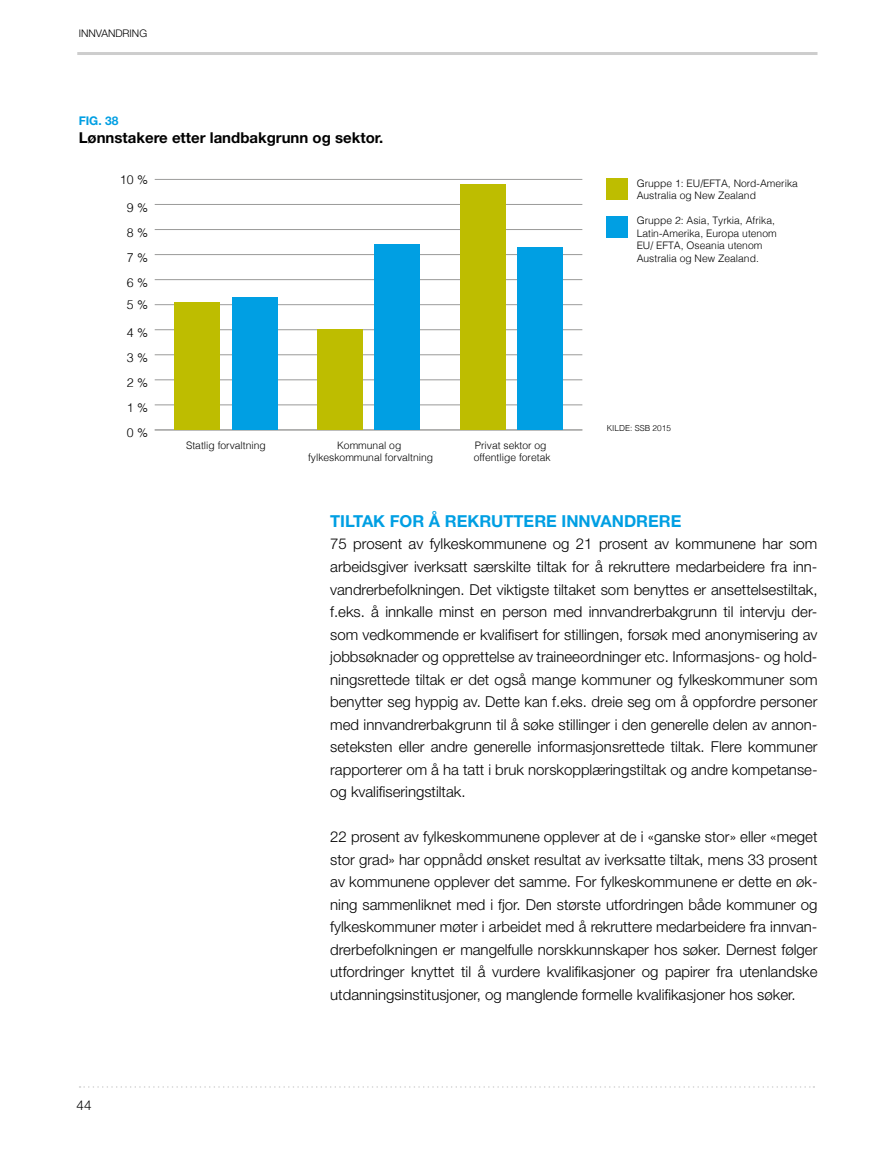
<style>
.page{position:relative;width:893px;height:1149px;background:#fff}
.page>*{position:absolute;margin:0;border:0;box-sizing:border-box;transform-origin:0 0}
.t1{font:700 16.5px "Helvetica Neue";color:#009fe3}
.t2{font:300 15px/22.5px "Helvetica Neue";color:#000;text-align:justify}
.t3{font:700 15px "Helvetica Neue";color:#000}
.t4{font:300 13.5px "Helvetica Neue";color:#000}
.t5{font:300 12.45px "Helvetica";color:#000}
.t6{font:700 12px "Helvetica Neue";color:#009fe3}
.t7{font:300 10.5px "Helvetica Neue";color:#000}
.t8{font:300 10.35px/12.5px "Helvetica";color:#000}
.t9{font:300 8.25px "Helvetica";color:#000}
</style>
<div class="page">
<svg style="left:80px;top:1086px;width:734px;height:1px"></svg>
<hr style="left:77px;top:52px;width:740px;height:3px;background:#c8c8c8">
<hr style="left:155px;top:429px;width:427px;height:1px;background:#9d9d9c">
<hr style="left:155px;top:404px;width:427px;height:1px;background:#9d9d9c">
<hr style="left:155px;top:379px;width:427px;height:1px;background:#9d9d9c">
<hr style="left:155px;top:354px;width:427px;height:1px;background:#9d9d9c">
<hr style="left:155px;top:329px;width:427px;height:1px;background:#9d9d9c">
<hr style="left:155px;top:304px;width:427px;height:1px;background:#9d9d9c">
<hr style="left:155px;top:279px;width:427px;height:1px;background:#9d9d9c">
<hr style="left:155px;top:254px;width:427px;height:1px;background:#9d9d9c">
<hr style="left:155px;top:229px;width:427px;height:1px;background:#9d9d9c">
<hr style="left:155px;top:204px;width:427px;height:1px;background:#9d9d9c">
<hr style="left:155px;top:179px;width:427px;height:1px;background:#9d9d9c">
<div style="left:175px;top:302px;width:45px;height:128px;background:#bebd00"></div>
<div style="left:317px;top:329px;width:46px;height:101px;background:#bebd00"></div>
<div style="left:460px;top:184px;width:45px;height:246px;background:#bebd00"></div>
<div style="left:232px;top:297px;width:45px;height:133px;background:#009fe3"></div>
<div style="left:374px;top:244px;width:46px;height:186px;background:#009fe3"></div>
<div style="left:517px;top:247px;width:45px;height:183px;background:#009fe3"></div>
<div style="left:607px;top:178px;width:21px;height:22px;background:#bebd00"></div>
<div style="left:607px;top:216px;width:21px;height:22px;background:#009fe3"></div>
<p class="t7" style="left:79px;top:27px;width:70px">INNVANDRING</p>
<p class="t6" style="left:79px;top:114px;width:41px">FIG. 38</p>
<p class="t3" style="left:79px;top:129px;width:306px">Lønnstakere etter landbakgrunn og sektor.</p>
<p class="t5" style="left:120px;top:169px;width:30px">10 %</p>
<p class="t5" style="left:127px;top:197px;width:23px">9 %</p>
<p class="t5" style="left:127px;top:222px;width:23px">8 %</p>
<p class="t5" style="left:127px;top:247px;width:23px">7 %</p>
<p class="t5" style="left:127px;top:272px;width:23px">6 %</p>
<p class="t5" style="left:127px;top:294px;width:23px">5 %</p>
<p class="t5" style="left:127px;top:322px;width:23px">4 %</p>
<p class="t5" style="left:127px;top:347px;width:23px">3 %</p>
<p class="t5" style="left:127px;top:372px;width:23px">2 %</p>
<p class="t5" style="left:127px;top:397px;width:23px">1 %</p>
<p class="t5" style="left:127px;top:422px;width:23px">0 %</p>
<p class="t8" style="left:186px;top:438px;width:81px">Statlig forvaltning</p>
<p class="t8" style="left:308px;top:438px;width:127px;text-align:center">Kommunal og fylkeskommunal forvaltning</p>
<p class="t8" style="left:474px;top:438px;width:78px">Privat sektor og offentlige foretak</p>
<p class="t8" style="left:637px;top:176px;width:163px">Gruppe 1: EU/EFTA, Nord-Amerika<br>Australia og New Zealand</p>
<p class="t8" style="left:637px;top:214px;width:142px">Gruppe 2: Asia, Tyrkia, Afrika,<br>Latin-Amerika, Europa utenom<br>EU/ EFTA, Oseania utenom<br>Australia og New Zealand.</p>
<p class="t9" style="left:607px;top:420px;width:66px">KILDE: SSB 2015</p>
<p class="t4" style="left:77px;top:1096px;width:17px">44</p>
<p class="t1" style="left:330px;top:510px;width:353px">TILTAK FOR Å REKRUTTERE INNVANDRERE</p>
<p class="t2" style="left:330px;top:532px;width:489px">75 prosent av fylkeskommunene og 21 prosent av kommunene har som arbeidsgiver iverksatt særskilte tiltak for å rekruttere medarbeidere fra inn&shy;vandrerbefolkningen. Det viktigste tiltaket som benyttes er ansettelsestiltak, f.eks. å innkalle minst en person med innvandrerbakgrunn til intervju der&shy;som vedkommende er kvalifisert for stillingen, forsøk med anonymisering av jobbsøknader og opprettelse av traineeordninger etc. Informasjons- og hold&shy;ningsrettede tiltak er det også mange kommuner og fylkeskommuner som benytter seg hyppig av. Dette kan f.eks. dreie seg om å oppfordre personer med innvandrerbakgrunn til å søke stillinger i den generelle delen av annon&shy;seteksten eller andre generelle informasjonsrettede tiltak. Flere kommuner rapporterer om å ha tatt i bruk norskopplæringstiltak og andre kompetanse&shy;og kvalifiseringstiltak.</p>
<p class="t2" style="left:330px;top:825px;width:489px">22 prosent av fylkeskommunene opplever at de i «ganske stor» eller «meget stor grad» har oppnådd ønsket resultat av iverksatte tiltak, mens 33 prosent av kommunene opplever det samme. For fylkeskommunene er dette en øk&shy;ning sammenliknet med i fjor. Den største utfordringen både kommuner og fylkeskommuner møter i arbeidet med å rekruttere medarbeidere fra innvan&shy;drerbefolkningen er mangelfulle norskkunnskaper hos søker. Dernest følger utfordringer knyttet til å vurdere kvalifikasjoner og papirer fra utenlandske utdanningsinstitusjoner, og manglende formelle kvalifikasjoner hos søker.</p>
</div>
